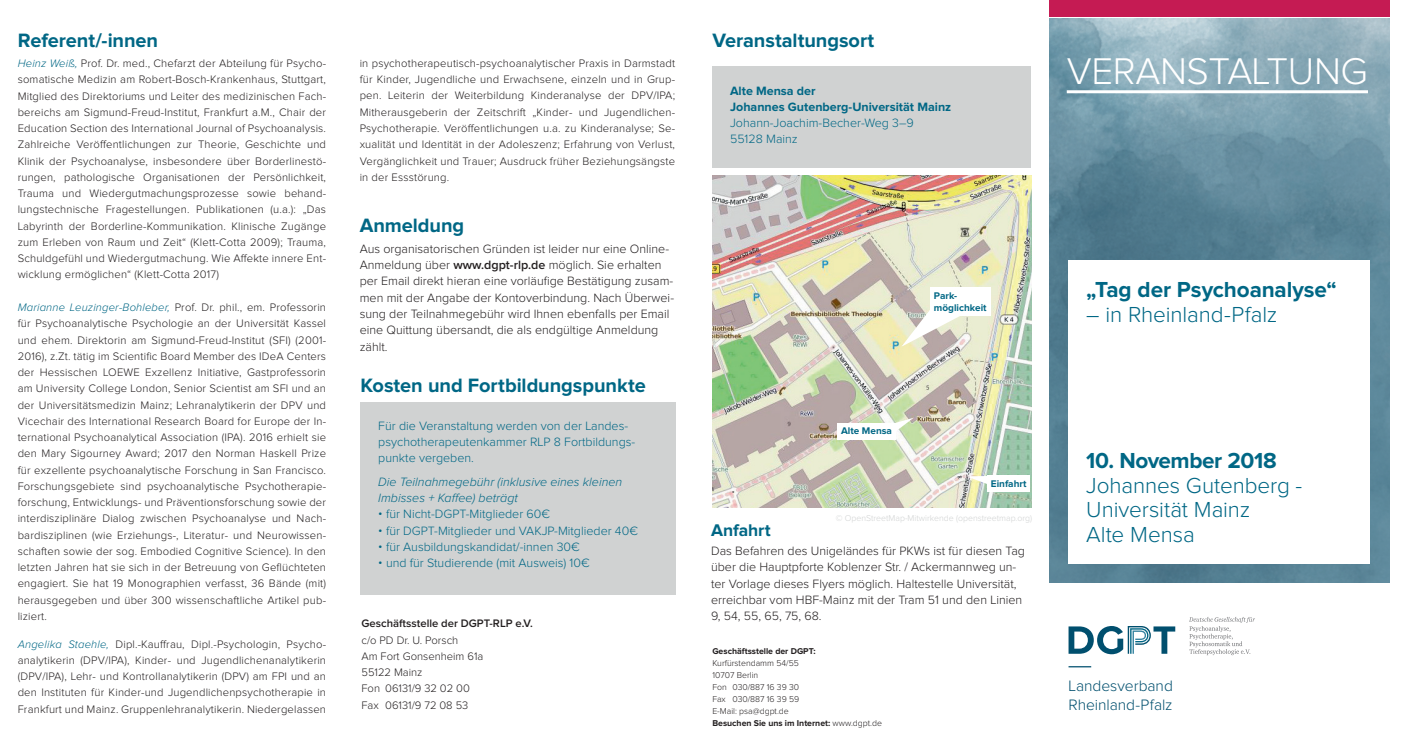
<style>
.page{position:relative;width:1407px;height:745px;background:#fff}
.page>*{position:absolute;margin:0;border:0;box-sizing:border-box;transform-origin:0 0}
.t1{font:300 38.5px "Proxima Nova";letter-spacing:-.01em;color:#fff}
.t2{font:300 22.5px/24.5px "Proxima Nova";letter-spacing:-.005em;color:#006785}
.t3{font:700 22.5px "Proxima Nova";letter-spacing:-.01em;color:#006785}
.t4{font:700 20px "Proxima Nova";letter-spacing:-.005em;color:#006785}
.t5{font:700 17.5px "Proxima Nova";letter-spacing:-.005em;color:#006785}
.t6{font:300 15.62px/18.8px "Proxima Nova";letter-spacing:-.005em;color:#004f6e}
.t7{font:300 12.5px/16.2px "Proxima Nova";color:#231f20}
.t8{font:300 12.5px/16.2px "Proxima Nova";color:#006785}
.t9{font:italic 300 12.5px/16.2px "Proxima Nova";color:#006785}
.t10{font:700 12.5px/16.2px "Proxima Nova";color:#006785}
.t11{font:300 11.25px/16.2px "Proxima Nova";letter-spacing:.015em;color:#231f20;text-align:justify}
.t12{font:600 11.25px "Proxima Nova";color:#231f20}
.t13{font:700 10px/12px "Proxima Nova";color:#006785}
.t14{font:300 8.75px/12px "Proxima Nova";color:#231f20}
.t15{font:300 8.75px "Proxima Nova";color:#d0d2d2}
.t16{font:700 8.75px "Proxima Nova";color:#231f20}
.s1{font-style:italic;color:#006785}
.s2{font-weight:600}
.s3{font-weight:700}
</style>
<div class="page">
<img style="left:1049px;top:19px;width:340px;height:563px">
<div style="left:712px;top:67px;width:319px;height:101px;background:#d0d2d2"></div>
<hr style="left:1067px;top:90px;width:301px;height:3px;background:#fff">
<div style="left:361px;top:401px;width:315px;height:193px;background:#d0d2d2"></div>
<div style="left:1068px;top:260px;width:301px;height:303px;background:#fff"></div>
<hr style="left:1068px;top:665px;width:23px;height:2px;background:#004f6e">
<svg style="left:1068px;top:626px;width:107px;height:27px"></svg>
<svg style="left:1189px;top:617px;width:66px;height:37px"></svg>
<img style="left:712px;top:175px;width:319px;height:331px">
<div style="left:837px;top:423px;width:58px;height:16px;background:#fff"></div>
<svg style="left:892px;top:417px;width:22px;height:17px"></svg>
<svg style="left:901px;top:309px;width:59px;height:37px"></svg>
<div style="left:930px;top:287px;width:61px;height:28px;background:#fff"></div>
<div style="left:987px;top:475px;width:43px;height:16px;background:#fff"></div>
<svg style="left:966px;top:475px;width:21px;height:9px"></svg>
<div style="left:1049px;top:0;width:340px;height:17px;background:#c51b53"></div>
<h3 class="t4" style="left:18px;top:31px;width:142px">Referent/-innen</h3>
<p class="t11" style="left:18px;top:56px;width:310px"><span class="s1">Heinz Weiß,</span> Prof. Dr. med., Chefarzt der Abteilung für Psycho&shy;somatische Medizin am Robert-Bosch-Krankenhaus, Stuttgart, Mitglied des Direktoriums und Leiter des medizinischen Fach&shy;bereichs am Sigmund-Freud-Institut, Frankfurt a.M., Chair der Education Section des International Journal of Psychoanalysis.<br>Zahlreiche Veröffentlichungen zur Theorie, Geschichte und Klinik der Psychoanalyse, insbesondere über Borderlinestö&shy;rungen, pathologische Organisationen der Persönlichkeit, Trauma und Wiedergutmachungsprozesse sowie behand&shy;lungstechnische Fragestellungen. Publikationen (u.a.): „Das Labyrinth der Borderline-Kommunikation. Klinische Zugänge zum Erleben von Raum und Zeit“ (Klett-Cotta 2009); Trauma, Schuldgefühl und Wiedergutmachung. Wie Affekte innere Ent&shy;wicklung ermöglichen“ (Klett-Cotta 2017)</p>
<p class="t11" style="left:18px;top:299px;width:310px"><span class="s1">Marianne Leuzinger-Bohleber,</span> Prof. Dr. phil., em. Professorin für Psychoanalytische Psychologie an der Universität Kassel und ehem. Direktorin am Sigmund-Freud-Institut (SFI) (2001- 2016), z.Zt. tätig im Scientific Board Member des IDeA Centers der Hessischen LOEWE Exzellenz Initiative, Gastprofessorin am University College London, Senior Scientist am SFI und an der Universitätsmedizin Mainz; Lehranalytikerin der DPV und Vicechair des International Research Board for Europe der In&shy;ternational Psychoanalytical Association (IPA). 2016 erhielt sie den Mary Sigourney Award; 2017 den Norman Haskell Prize für exzellente psychoanalytische Forschung in San Francisco.<br>Forschungsgebiete sind psychoanalytische Psychotherapie&shy;forschung, Entwicklungs- und Präventionsforschung sowie der interdisziplinäre Dialog zwischen Psychoanalyse und Nach&shy;bardisziplinen (wie Erziehungs-, Literatur- und Neurowissen&shy;schaften sowie der sog. Embodied Cognitive Science). In den letzten Jahren hat sie sich in der Betreuung von Geflüchteten engagiert. Sie hat 19 Monographien verfasst, 36 Bände (mit) herausgegeben und über 300 wissenschaftliche Artikel pub&shy;liziert.</p>
<p class="t11" style="left:18px;top:635px;width:310px"><span class="s1">Angelika Staehle,</span> Dipl.-Kauffrau, Dipl.-Psychologin, Psycho&shy;analytikerin (DPV/IPA), Kinder- und Jugendlichenanalytikerin (DPV/IPA), Lehr- und Kontrollanalytikerin (DPV) am FPI und an den Instituten für Kinder-und Jugendlichenpsychotherapie in Frankfurt und Mainz. Gruppenlehranalytikerin. Niedergelassen</p>
<p class="t11" style="left:360px;top:55px;width:317px">in psychotherapeutisch-psychoanalytischer Praxis in Darmstadt für Kinder, Jugendliche und Erwachsene, einzeln und in Grup&shy;pen. Leiterin der Weiterbildung Kinderanalyse der DPV/IPA; Mitherausgeberin der Zeitschrift „Kinder- und Jugendlichen-Psychotherapie. Veröffentlichungen u.a. zu Kinderanalyse; Se&shy;xualität und Identität in der Adoleszenz; Erfahrung von Verlust, Vergänglichkeit und Trauer; Ausdruck früher Beziehungsängste in der Essstörung.</p>
<h3 class="t4" style="left:360px;top:216px;width:106px">Anmeldung</h3>
<p class="t7" style="left:360px;top:241px;width:316px">Aus organisatorischen Gründen ist leider nur eine Online-Anmeldung über <span class="s2">www.dgpt-rlp.de</span> möglich. Sie erhalten per Email direkt hieran eine vorläufige Bestätigung zusam&shy;men mit der Angabe der Kontoverbindung. Nach Überwei&shy;sung der Teilnahmegebühr wird Ihnen ebenfalls per Email eine Quittung übersandt, die als endgültige Anmeldung zählt.</p>
<h3 class="t4" style="left:361px;top:376px;width:287px">Kosten und Fortbildungspunkte</h3>
<p class="t8" style="left:378px;top:417px;width:258px">Für die Veranstaltung werden von der Landes&shy;psychotherapeutenkammer RLP 8 Fortbildungs&shy;punkte vergeben.</p>
<p class="t9" style="left:378px;top:474px;width:245px">Die Teilnahmegebühr (inklusive eines kleinen<br>Imbisses + Kaffee) beträgt</p>
<p class="t8" style="left:378px;top:506px;width:173px">• für Nicht-DGPT-Mitglieder 60€</p>
<p class="t8" style="left:378px;top:522px;width:261px">• für DGPT-Mitglieder und VAKJP-Mitglieder 40€</p>
<p class="t8" style="left:378px;top:539px;width:203px">• für Ausbildungskandidat/-innen 30€</p>
<p class="t8" style="left:378px;top:555px;width:213px">• und für Studierende (mit Ausweis) 10€</p>
<p class="t12" style="left:361px;top:616px;width:173px">Geschäftsstelle der DGPT-RLP e.V.</p>
<p class="t11" style="left:361px;top:631px;width:123px;text-align:left">c/o PD Dr. U. Porsch<br>Am Fort Gonsenheim 61a<br>55122 Mainz<br>Fon 06131/9 32 02 00<br>Fax 06131/9 72 08 53</p>
<h3 class="t4" style="left:712px;top:31px;width:163px">Veranstaltungsort</h3>
<p class="t10" style="left:730px;top:83px;width:223px">Alte Mensa der<br>Johannes Gutenberg-Universität Mainz</p>
<p class="t8" style="left:730px;top:115px;width:185px">Johann-Joachim-Becher-Weg 3–9<br>55128 Mainz</p>
<h1 class="t1" style="left:1067px;top:53px;width:303px">VERANSTALTUNG</h1>
<p class="t13" style="left:934px;top:289px;width:54px">Park&shy;möglichkeit</p>
<h2 class="t3" style="left:1086px;top:279px;width:252px">„Tag der Psychoanalyse“</h2>
<h2 class="t2" style="left:1086px;top:302px;width:193px">– in Rheinland-Pfalz</h2>
<h3 class="t5" style="left:711px;top:522px;width:61px">Anfahrt</h3>
<p class="t13" style="left:841px;top:425px;width:52px">Alte Mensa</p>
<p class="t13" style="left:991px;top:477px;width:37px">Einfahrt</p>
<p class="t15" style="left:836px;top:513px;width:198px">© OpenStreetMap-Mitwirkende (openstreetmap.org)</p>
<p class="t7" style="left:711px;top:543px;width:315px">Das Befahren des Unigeländes für PKWs ist für diesen Tag über die Hauptpforte Koblenzer Str. / Ackermannweg un&shy;ter Vorlage dieses Flyers möglich. Haltestelle Universität, erreichbar vom HBF-Mainz mit der Tram 51 und den Linien 9, 54, 55, 65, 75, 68.</p>
<p class="t16" style="left:712px;top:647px;width:105px">Geschäftsstelle der DGPT:</p>
<p class="t14" style="left:712px;top:657px;width:171px">Kurfürstendamm 54/55<br>10707 Berlin<br>Fon 030/887 16 39 30<br>Fax 030/887 16 39 59<br>E-Mail: psa@dgpt.de<br><span class="s3">Besuchen Sie uns im Internet:</span> www.dgpt.de</p>
<h2 class="t3" style="left:1086px;top:450px;width:192px">10. November 2018</h2>
<h2 class="t2" style="left:1086px;top:473px;width:218px">Johannes Gutenberg -<br>Universität Mainz<br>Alte Mensa</h2>
<h3 class="t6" style="left:1068px;top:676px;width:106px">Landesverband<br>Rheinland-Pfalz</h3>
</div>
